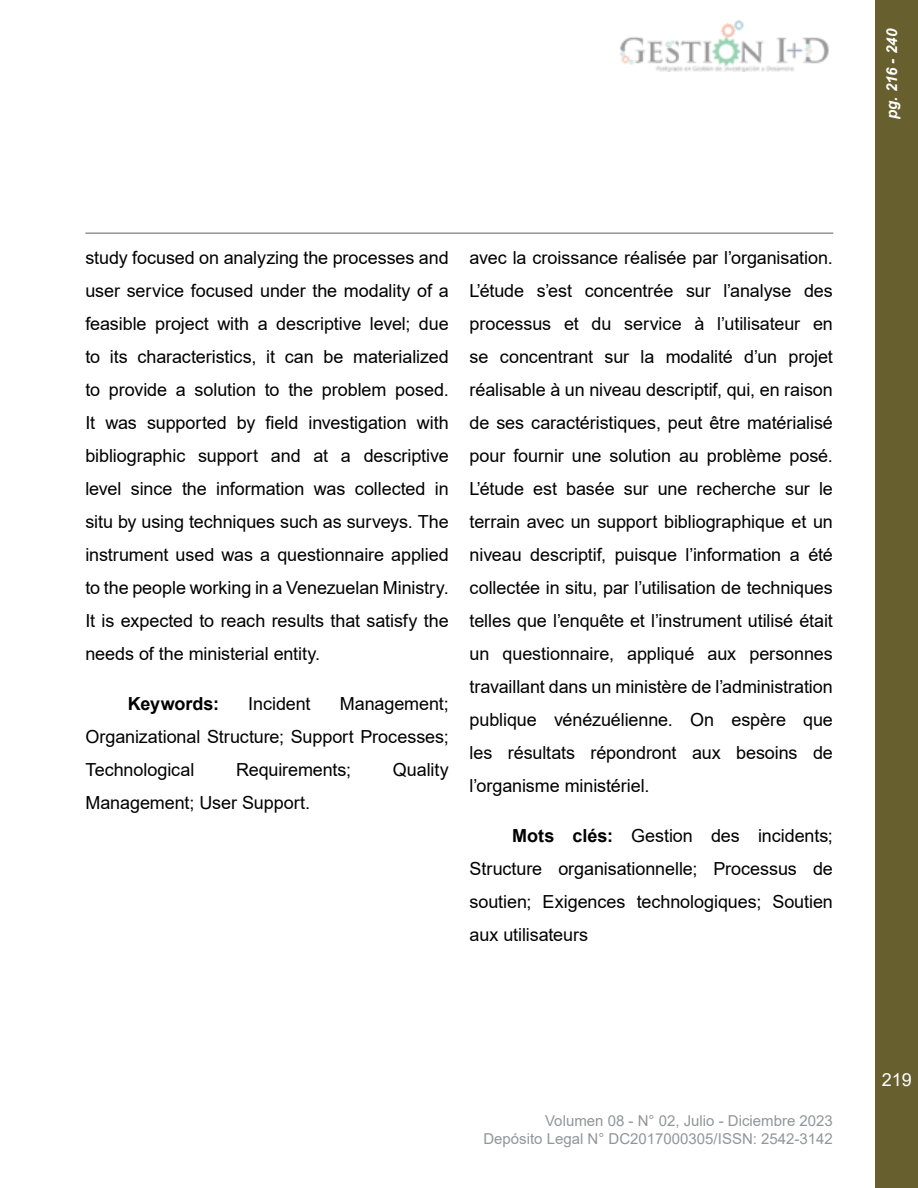
<style>
.page{position:relative;width:918px;height:1188px;background:#fff}
.page>*{position:absolute;margin:0;border:0;box-sizing:border-box;transform-origin:0 0}
.t1{font:18px/33px "Arial";letter-spacing:-.005em;color:#000;text-align:justify}
.t2{font:700 18px "Arial";color:#000}
.t3{font:18px "Arial";color:#fff}
.t4{font:15px/18px "Arial";color:#939598;text-align:right}
.t5{font:italic 700 15px "Arial";color:#fff}
.s1{font-weight:700}
</style>
<div class="page">
<div style="left:876px;top:0;width:42px;height:1188px;background:#675f2e"></div>
<img style="left:620px;top:21px;width:209px;height:51px">
<hr style="left:85px;top:232px;width:748px;height:2px;background:#939598">
<p class="t1" style="left:85px;top:241px;width:365px">study focused on analyzing the processes and user service focused under the modality of a feasible project with a descriptive level; due to its characteristics, it can be materialized to provide a solution to the problem posed.<br>It was supported by field investigation with bibliographic support and at a descriptive level since the information was collected in situ by using techniques such as surveys. The instrument used was a questionnaire applied to the people working in a Venezuelan Ministry.<br>It is expected to reach results that satisfy the needs of the ministerial entity.</p>
<p class="t2" style="left:128px;top:691px;width:93px">Keywords:</p>
<p class="t1" style="left:248px;top:687px;width:64px">Incident</p>
<p class="t1" style="left:85px;top:687px;width:365px;text-indent:254px">Management; Organizational Structure; Support Processes; Technological</p>
<p class="t1" style="left:236px;top:753px;width:117px">Requirements;</p>
<p class="t1" style="left:393px;top:753px;width:57px">Quality</p>
<p class="t1" style="left:85px;top:786px;width:226px">Management; User Support.</p>
<p class="t1" style="left:470px;top:241px;width:365px">avec la croissance réalisée par l’organisation.<br>L’étude s’est concentrée sur l’analyse des processus et du service à l’utilisateur en se concentrant sur la modalité d’un projet réalisable à un niveau descriptif, qui, en raison de ses caractéristiques, peut être matérialisé pour fournir une solution au problème posé.<br>L’étude est basée sur une recherche sur le terrain avec un support bibliographique et un niveau descriptif, puisque l’information a été collectée in situ, par l’utilisation de techniques telles que l’enquête et l’instrument utilisé était un questionnaire, appliqué aux personnes travaillant dans un ministère de l’administration publique vénézuélienne. On espère que les résultats répondront aux besoins de l’organisme ministériel.</p>
<p class="t1" style="left:470px;top:819px;width:365px;text-indent:43px"><span class="s1">Mots clés:</span> Gestion des incidents; Structure organisationnelle; Processus de soutien; Exigences technologiques; Soutien aux utilisateurs</p>
<p class="t5" style="left:882px;top:119px;width:92px;rotate:-90deg">pg. 216 - 240</p>
<p class="t4" style="left:483px;top:1112px;width:351px">Volumen 08 - N° 02, Julio - Diciembre 2023<br>Depósito Legal N° DC2017000305/ISSN: 2542-3142</p>
<p class="t3" style="left:882px;top:1068px;width:32px">219</p>
</div>
